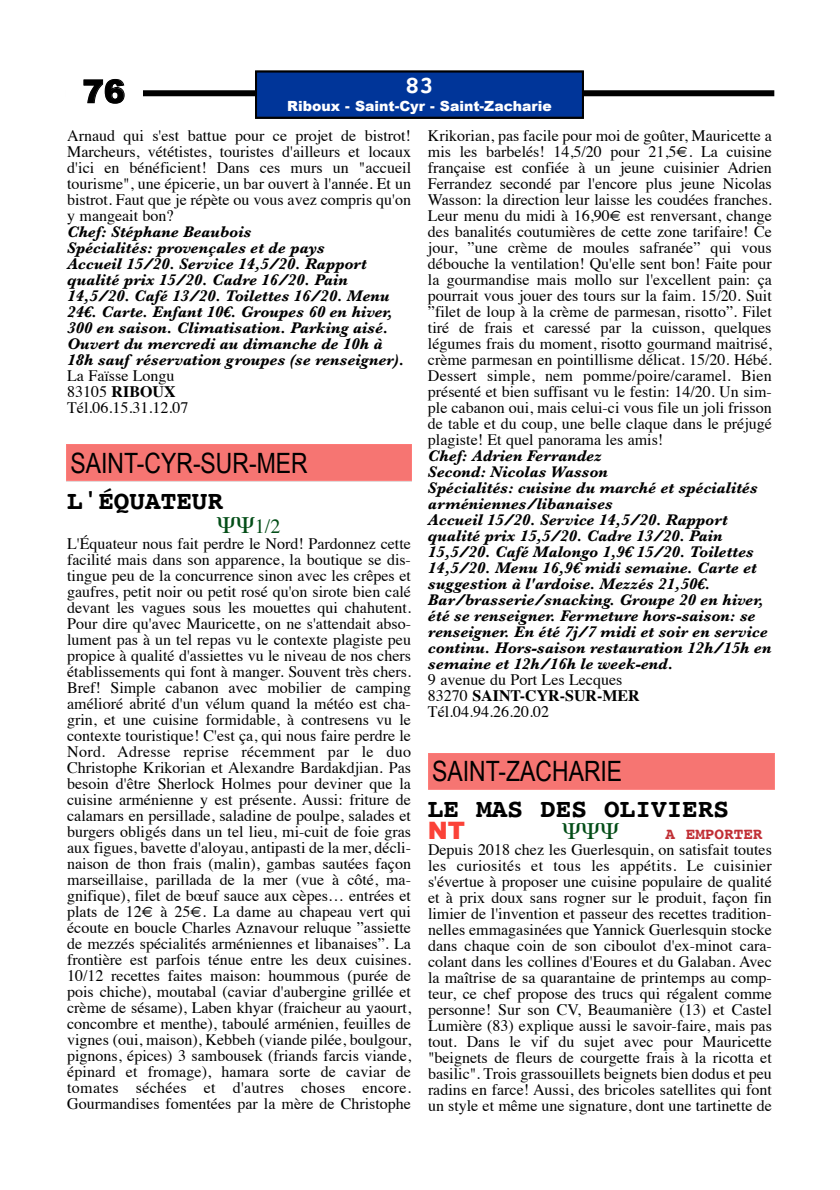
<style>
.page{position:relative;width:840px;height:1190px;background:#fff}
.page>*{position:absolute;margin:0;border:0;box-sizing:border-box;transform-origin:0 0}
.t1{font:900 32px "Arial";color:#000}
.t2{font:28px "Arial Narrow";color:#000}
.t3{font:700 26px "Courier";color:#000}
.t4{font:700 24px "Courier";color:#fff}
.t5{font:900 24px "Arial";color:#fb4238}
.t6{font:20px "Times";color:#034d17}
.t7{font:16px/16px "Times";color:#000;text-align:justify}
.t8{font:italic 700 16px/16px "Baskerville";color:#000}
.t9{font:700 16px "Courier";color:#c02e34}
.t10{font:900 14px "Arial";color:#fff}
.s1{font-weight:700}
</style>
<div class="page">
<div style="left:66px;top:90px;width:708px;height:6px;background:#000"></div>
<img style="left:66px;top:90px;width:76px;height:6px">
<div style="left:258px;top:74px;width:323px;height:42px;background:#003599"></div>
<div style="left:255px;top:71px;width:329px;height:48px;border:2px solid #000"></div>
<h1 class="t1" style="left:83px;top:68px;width:44px">76</h1>
<h3 class="t4" style="left:405px;top:66px;width:30px">83</h3>
<p class="t10" style="left:287px;top:96px;width:266px">Riboux - Saint-Cyr - Saint-Zacharie</p>
<p class="t7" style="left:67px;top:127px;width:346px">Arnaud qui s'est battue pour ce projet de bistrot!<br>Marcheurs, vététistes, touristes d'ailleurs et locaux d'ici en bénéficient! Dans ces murs un "accueil tourisme", une épicerie, un bar ouvert à l'année. Et un bistrot. Faut que je répète ou vous avez compris qu'on y mangeait bon?</p>
<p class="t8" style="left:67px;top:224px;width:339px">Chef: Stéphane Beaubois<br>Spécialités: provençales et de pays<br>Accueil 15/20. Service 14,5/20. Rapport qualité prix 15/20. Cadre 16/20. Pain 14,5/20. Café 13/20. Toilettes 16/20. Menu 24€. Carte. Enfant 10€. Groupes 60 en hiver, 300 en saison. Climatisation. Parking aisé.<br>Ouvert du mercredi au dimanche de 10h à 18h sauf réservation groupes (se renseigner).</p>
<p class="t7" style="left:67px;top:367px;width:123px;text-align:left">La Faïsse Longu<br>83105 <span class="s1">RIBOUX<br></span>Tél.06.15.31.12.07</p>
<p class="t7" style="left:428px;top:127px;width:345px">Krikorian, pas facile pour moi de goûter, Mauricette a mis les barbelés! 14,5/20 pour 21,5€. La cuisine française est confiée à un jeune cuisinier Adrien Ferrandez secondé par l'encore plus jeune Nicolas Wasson: la direction leur laisse les coudées franches.<br>Leur menu du midi à 16,90€ est renversant, change des banalités coutumières de cette zone tarifaire! Ce jour, ”une crème de moules safranée” qui vous débouche la ventilation! Qu'elle sent bon! Faite pour la gourmandise mais mollo sur l'excellent pain: ça pourrait vous jouer des tours sur la faim. 15/20. Suit ”filet de loup à la crème de parmesan, risotto”. Filet tiré de frais et caressé par la cuisson, quelques légumes frais du moment, risotto gourmand maitrisé, crème parmesan en pointillisme délicat. 15/20. Hébé.<br>Dessert simple, nem pomme/poire/caramel. Bien présenté et bien suffisant vu le festin: 14/20. Un sim&shy;ple cabanon oui, mais celui-ci vous file un joli frisson de table et du coup, une belle claque dans le préjugé plagiste! Et quel panorama les amis!</p>
<p class="t8" style="left:428px;top:448px;width:345px">Chef: Adrien Ferrandez<br>Second: Nicolas Wasson<br>Spécialités: cuisine du marché et spécialités arméniennes/libanaises<br>Accueil 15/20. Service 14,5/20. Rapport qualité prix 15,5/20. Cadre 13/20. Pain 15,5/20. Café Malongo 1,9€ 15/20. Toilettes 14,5/20. Menu 16,9€ midi semaine. Carte et suggestion à l'ardoise. Mezzés 21,50€.<br>Bar/brasserie/snacking. Groupe 20 en hiver, été se renseigner. Fermeture hors-saison: se renseigner. En été 7j/7 midi et soir en service continu. Hors-saison restauration 12h/15h en semaine et 12h/16h le week-end.</p>
<p class="t7" style="left:428px;top:671px;width:213px;text-align:left">9 avenue du Port Les Lecques<br>83270 <span class="s1">SAINT-CYR-SUR-MER<br></span>Tél.04.94.26.20.02</p>
<h2 class="t2" style="left:71px;top:442px;width:239px">SAINT-CYR-SUR-MER</h2>
<h3 class="t3" style="left:67px;top:480px;width:158px">L'ÉQUATEUR</h3>
<p class="t6" style="left:255px;top:508px;width:27px">1/2</p>
<p class="t7" style="left:67px;top:535px;width:345px">L'Équateur nous fait perdre le Nord! Pardonnez cette facilité mais dans son apparence, la boutique se dis&shy;tingue peu de la concurrence sinon avec les crêpes et gaufres, petit noir ou petit rosé qu'on sirote bien calé devant les vagues sous les mouettes qui chahutent.<br>Pour dire qu'avec Mauricette, on ne s'attendait abso&shy;lument pas à un tel repas vu le contexte plagiste peu propice à qualité d'assiettes vu le niveau de nos chers établissements qui font à manger. Souvent très chers.<br>Bref! Simple cabanon avec mobilier de camping amélioré abrité d'un vélum quand la météo est cha&shy;grin, et une cuisine formidable, à contresens vu le contexte touristique! C'est ça, qui nous faire perdre le Nord. Adresse reprise récemment par le duo Christophe Krikorian et Alexandre Bardakdjian. Pas besoin d'être Sherlock Holmes pour deviner que la cuisine arménienne y est présente. Aussi: friture de calamars en persillade, saladine de poulpe, salades et burgers obligés dans un tel lieu, mi-cuit de foie gras aux figues, bavette d'aloyau, antipasti de la mer, décli&shy;naison de thon frais (malin), gambas sautées façon marseillaise, parillada de la mer (vue à côté, ma&shy;gnifique), filet de bœuf sauce aux cèpes… entrées et plats de 12€ à 25€. La dame au chapeau vert qui écoute en boucle Charles Aznavour reluque ”assiette de mezzés spécialités arméniennes et libanaises”. La frontière est parfois ténue entre les deux cuisines.<br>10/12 recettes faites maison: hoummous (purée de pois chiche), moutabal (caviar d'aubergine grillée et crème de sésame), Laben khyar (fraicheur au yaourt, concombre et menthe), taboulé arménien, feuilles de vignes (oui, maison), Kebbeh (viande pilée, boulgour, pignons, épices) 3 sambousek (friands farcis viande, épinard et fromage), hamara sorte de caviar de tomates séchées et d'autres choses encore.<br>Gourmandises fomentées par la mère de Christophe</p>
<h2 class="t2" style="left:432px;top:751px;width:192px">SAINT-ZACHARIE</h2>
<h3 class="t3" style="left:428px;top:788px;width:303px">LE MAS DES OLIVIERS</h3>
<h3 class="t5" style="left:428px;top:813px;width:39px">NT</h3>
<p class="t9" style="left:666px;top:821px;width:98px">A EMPORTER</p>
<p class="t7" style="left:428px;top:841px;width:345px">Depuis 2018 chez les Guerlesquin, on satisfait toutes les curiosités et tous les appétits. Le cuisinier s'évertue à proposer une cuisine populaire de qualité et à prix doux sans rogner sur le produit, façon fin limier de l'invention et passeur des recettes tradition&shy;nelles emmagasinées que Yannick Guerlesquin stocke dans chaque coin de son ciboulot d'ex-minot cara&shy;colant dans les collines d'Eoures et du Galaban. Avec la maîtrise de sa quarantaine de printemps au comp&shy;teur, ce chef propose des trucs qui régalent comme personne! Sur son CV, Beaumanière (13) et Castel Lumière (83) explique aussi le savoir-faire, mais pas tout. Dans le vif du sujet avec pour Mauricette "beignets de fleurs de courgette frais à la ricotta et basilic". Trois grassouillets beignets bien dodus et peu radins en farce! Aussi, des bricoles satellites qui font un style et même une signature, dont une tartinette de</p>
</div>
